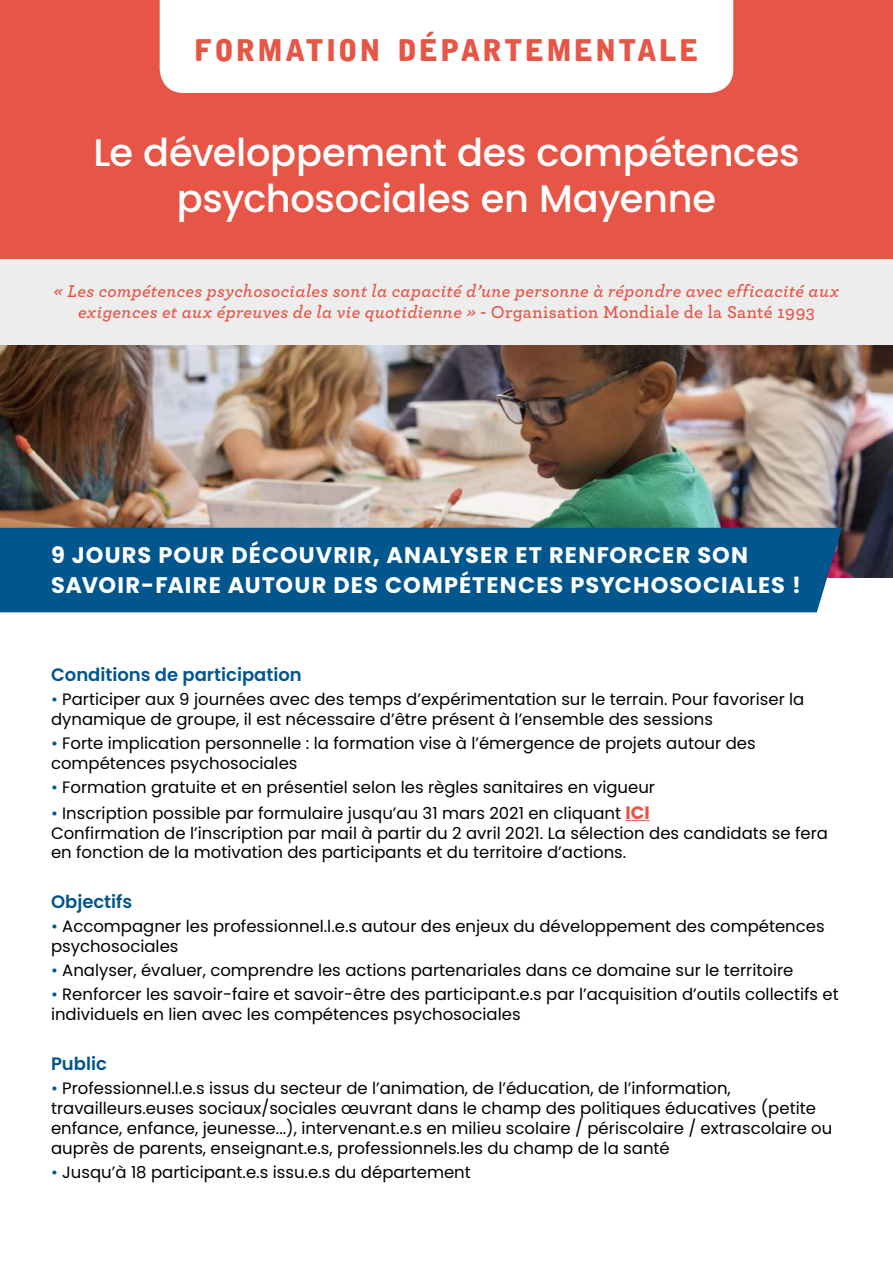
<style>
.page{position:relative;width:893px;height:1263px;background:#fff}
.page>*{position:absolute;margin:0;border:0;box-sizing:border-box;transform-origin:0 0}
.t1{font:500 38.4px/46px "Poppins";letter-spacing:-.01em;color:#fff;text-align:center}
.t2{font:29.85px "Alpha Ligue";letter-spacing:.05em;color:#e65546}
.t3{font:700 22.5px/30px "Poppins";letter-spacing:.045em;color:#fff}
.t4{font:italic 600 18px/21.6px "Archer";letter-spacing:.015em;color:#e65546;text-align:center}
.t5{font:600 18px "Poppins";color:#00568d}
.t6{font:16.5px/19.8px "Poppins";color:#000}
.s1{font-style:normal}
.s2{color:#00568d}
.s3{font-weight:700;font-size:18px;color:#e65546}
</style>
<div class="page">
<img style="left:0;top:344px;width:893px;height:234px">
<div style="left:0;top:0;width:893px;height:259px;background:#e65546"></div>
<div style="left:160px;top:0;width:573px;height:93px;background:#fff"></div>
<div style="left:0;top:259px;width:893px;height:85px;background:#ededed"></div>
<div style="left:0;top:528px;width:842px;height:84px;background:#00568d"></div>
<svg style="left:626px;top:820px;width:24px;height:1px"></svg>
<h2 class="t2" style="left:194px;top:32px;width:506px">FORMATION DÉPARTEMENTALE</h2>
<h1 class="t1" style="left:93px;top:130px;width:708px">Le développement des compétences psychosociales en Mayenne</h1>
<p class="t4" style="left:54px;top:279px;width:787px">« Les compétences psychosociales sont la capacité d’une personne à répondre avec efficacité aux exigences et aux épreuves de la vie quotidienne » - <span class="s1">Organisation Mondiale de la Santé 1993</span></p>
<h3 class="t3" style="left:51px;top:541px;width:751px">9 JOURS POUR DÉCOUVRIR, ANALYSER ET RENFORCER SON<br>SAVOIR-FAIRE AUTOUR DES COMPÉTENCES PSYCHOSOCIALES !</h3>
<p class="t5" style="left:51px;top:664px;width:252px">Conditions de participation</p>
<p class="t6" style="left:51px;top:690px;width:755px"><span class="s2">•</span> Participer aux 9 journées avec des temps d’expérimentation sur le terrain. Pour favoriser la dynamique de groupe, il est nécessaire d’être présent à l’ensemble des sessions</p>
<p class="t6" style="left:51px;top:733px;width:706px"><span class="s2">•</span> Forte implication personnelle : la formation vise à l’émergence de projets autour des compétences psychosociales</p>
<p class="t6" style="left:51px;top:777px;width:605px"><span class="s2">•</span> Formation gratuite et en présentiel selon les règles sanitaires en vigueur</p>
<p class="t6" style="left:51px;top:803px;width:779px"><span class="s2">•</span> Inscription possible par formulaire jusqu’au 31 mars 2021 en cliquant <span class="s3">ICI<br></span>Confirmation de l’inscription par mail à partir du 2 avril 2021. La sélection des candidats se fera en fonction de la motivation des participants et du territoire d’actions.</p>
<p class="t5" style="left:51px;top:892px;width:83px">Objectifs</p>
<p class="t6" style="left:51px;top:917px;width:775px"><span class="s2">•</span> Accompagner les professionnel.l.e.s autour des enjeux du développement des compétences psychosociales</p>
<p class="t6" style="left:51px;top:961px;width:744px"><span class="s2">•</span> Analyser, évaluer, comprendre les actions partenariales dans ce domaine sur le territoire</p>
<p class="t6" style="left:51px;top:985px;width:789px"><span class="s2">•</span> Renforcer les savoir-faire et savoir-être des participant.e.s par l’acquisition d’outils collectifs et individuels en lien avec les compétences psychosociales</p>
<p class="t5" style="left:51px;top:1053px;width:57px">Public</p>
<p class="t6" style="left:51px;top:1078px;width:783px"><span class="s2">•</span> Professionnel.l.e.s issus du secteur de l’animation, de l’éducation, de l’information, travailleurs.euses sociaux/sociales œuvrant dans le champ des politiques éducatives (petite enfance, enfance, jeunesse...), intervenant.e.s en milieu scolaire / périscolaire / extrascolaire ou auprès de parents, enseignant.e.s, professionnels.les du champ de la santé</p>
<p class="t6" style="left:51px;top:1162px;width:421px"><span class="s2">•</span> Jusqu’à 18 participant.e.s issu.e.s du département</p>
</div>
